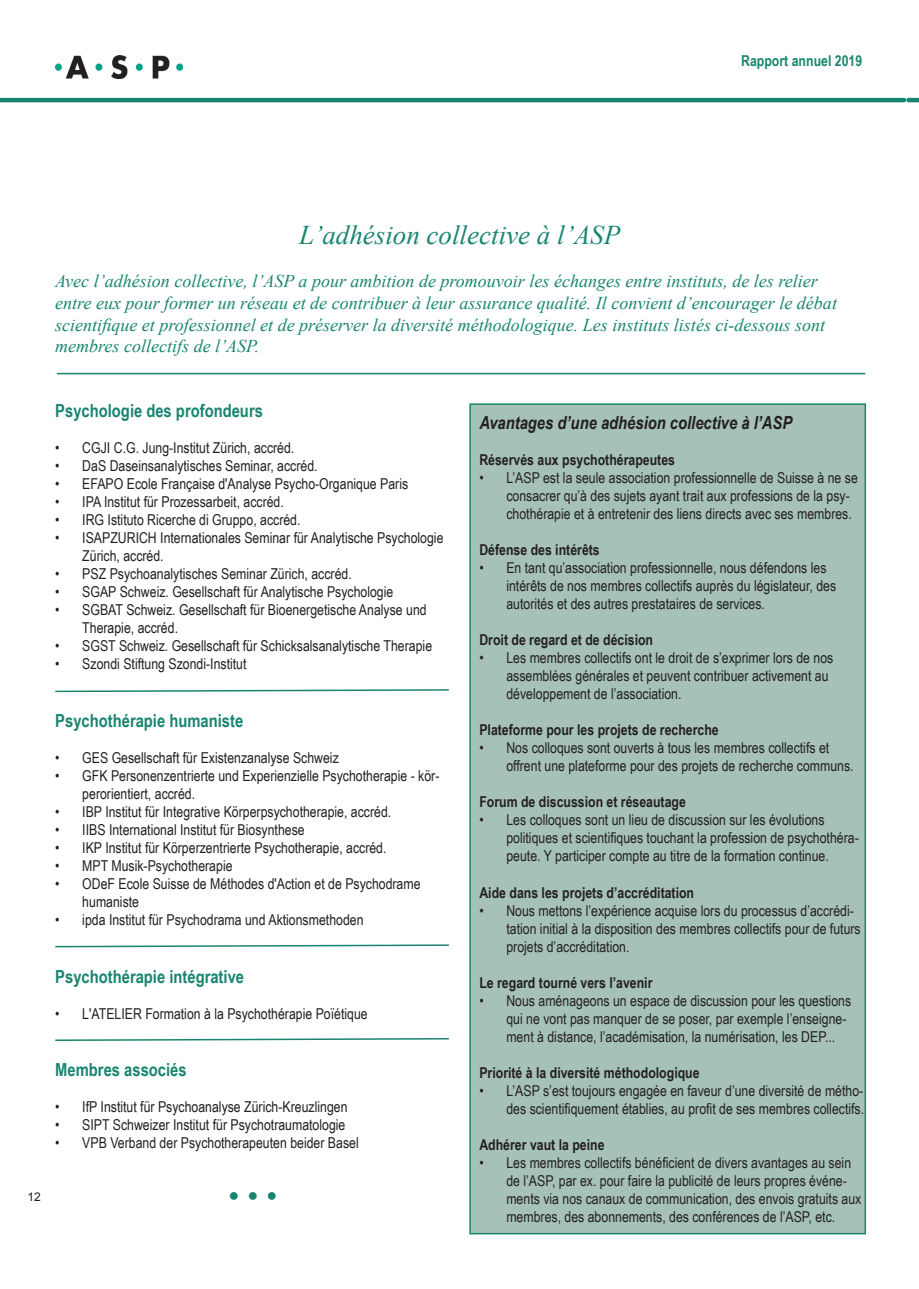
<style>
.page{position:relative;width:919px;height:1289px;background:#fff}
.page>*{position:absolute;margin:0;border:0;box-sizing:border-box;transform-origin:0 0}
.t1{font:italic 27px "Times New Roman";color:#18856f}
.t2{font:italic 18px/21.6px "Times New Roman";color:#18856f}
.t3{font:700 18px "Arial Narrow";color:#18856f}
.t4{font:italic 700 18px "Arial Narrow";color:#231f20}
.t5{font:15px/18px "Arial Narrow";color:#231f20}
.t6{font:700 15px "Arial Narrow";color:#231f20}
.t7{font:700 15px "Arial Narrow";color:#18856f}
.t8{font:12px "Arial";color:#231f20}
</style>
<div class="page">
<img style="left:55px;top:55px;width:128px;height:23px">
<hr style="left:908px;top:98px;width:10px;height:4px;background:#18856f">
<hr style="left:0;top:98px;width:903px;height:4px;background:#18856f">
<div style="left:470px;top:404px;width:395px;height:829px;background:#a6c1b8"></div>
<div style="left:469px;top:403px;width:397px;height:831px;border:2px solid #18856f"></div>
<hr style="left:57px;top:373px;width:808px;height:1px;background:#18856f">
<svg style="left:55px;top:689px;width:394px;height:4px"></svg>
<svg style="left:55px;top:944px;width:394px;height:4px"></svg>
<svg style="left:55px;top:1038px;width:394px;height:3px"></svg>
<p class="t7" style="left:741px;top:50px;width:122px">Rapport annuel 2019</p>
<h1 class="t1" style="left:299px;top:216px;width:322px">L’adhésion collective à l’ASP</h1>
<p class="t2" style="left:55px;top:270px;width:783px">Avec l’adhésion collective, l’ASP a pour ambition de promouvoir les échanges entre instituts, de les relier entre eux pour former un réseau et de contribuer à leur assurance qualité. Il convient d’encourager le débat scientifique et professionnel et de préserver la diversité méthodologique. Les instituts listés ci-dessous sont membres collectifs de l’ASP.</p>
<p class="t3" style="left:55px;top:397px;width:209px">Psychologie des profondeurs</p>
<p class="t5" style="left:55px;top:438px;width:240px">• CGJI C.G. Jung-Institut Zürich, accréd.</p>
<p class="t5" style="left:55px;top:456px;width:264px">• DaS Daseinsanalytisches Seminar, accréd.</p>
<p class="t5" style="left:55px;top:474px;width:354px">• EFAPO Ecole Française d'Analyse Psycho-Organique Paris</p>
<p class="t5" style="left:55px;top:492px;width:230px">• IPA Institut für Prozessarbeit, accréd.</p>
<p class="t5" style="left:55px;top:510px;width:247px">• IRG Istituto Ricerche di Gruppo, accréd.</p>
<p class="t5" style="left:82px;top:528px;width:362px;text-indent:-27px">• ISAPZURICH Internationales Seminar für Analytische Psychologie<br>Zürich, accréd.</p>
<p class="t5" style="left:55px;top:564px;width:298px">• PSZ Psychoanalytisches Seminar Zürich, accréd.</p>
<p class="t5" style="left:55px;top:582px;width:339px">• SGAP Schweiz. Gesellschaft für Analytische Psychologie</p>
<p class="t5" style="left:82px;top:600px;width:346px;text-indent:-27px">• SGBAT Schweiz. Gesellschaft für Bioenergetische Analyse und<br>Therapie, accréd.</p>
<p class="t5" style="left:55px;top:636px;width:378px">• SGST Schweiz. Gesellschaft für Schicksalsanalytische Therapie</p>
<p class="t5" style="left:55px;top:654px;width:193px">• Szondi Stiftung Szondi-Institut</p>
<p class="t3" style="left:55px;top:707px;width:189px">Psychothérapie humaniste</p>
<p class="t5" style="left:55px;top:748px;width:285px">• GES Gesellschaft für Existenzanalyse Schweiz</p>
<p class="t5" style="left:82px;top:766px;width:358px;text-indent:-27px">• GFK Personenzentrierte und Experienzielle Psychotherapie - kör&shy;perorientiert, accréd.</p>
<p class="t5" style="left:55px;top:802px;width:337px">• IBP Institut für Integrative Körperpsychotherapie, accréd.</p>
<p class="t5" style="left:55px;top:820px;width:251px">• IIBS International Institut für Biosynthese</p>
<p class="t5" style="left:55px;top:838px;width:333px">• IKP Institut für Körperzentrierte Psychotherapie, accréd.</p>
<p class="t5" style="left:55px;top:856px;width:179px">• MPT Musik-Psychotherapie</p>
<p class="t5" style="left:82px;top:874px;width:340px;text-indent:-27px">• ODeF Ecole Suisse de Méthodes d'Action et de Psychodrame humaniste</p>
<p class="t5" style="left:55px;top:910px;width:310px">• ipda Institut für Psychodrama und Aktionsmethoden</p>
<p class="t3" style="left:55px;top:962px;width:190px">Psychothérapie intégrative</p>
<p class="t5" style="left:55px;top:1003px;width:314px">• L'ATELIER Formation à la Psychothérapie Poïétique</p>
<p class="t3" style="left:55px;top:1056px;width:133px">Membres associés</p>
<p class="t5" style="left:55px;top:1097px;width:294px">• IfP Institut für Psychoanalyse Zürich-Kreuzlingen</p>
<p class="t5" style="left:55px;top:1115px;width:291px">• SIPT Schweizer Institut für Psychotraumatologie</p>
<p class="t5" style="left:55px;top:1133px;width:305px">• VPB Verband der Psychotherapeuten beider Basel</p>
<p class="t8" style="left:27px;top:1188px;width:15px">12</p>
<p class="t3" style="left:228px;top:1181px;width:51px">● ● ●</p>
<p class="t4" style="left:479px;top:409px;width:314px">Avantages d’une adhésion collective à l’ASP</p>
<p class="t6" style="left:479px;top:448px;width:197px">Réservés aux psychothérapeutes</p>
<p class="t5" style="left:506px;top:468px;width:353px;text-indent:-27px">• L’ASP est la seule association professionnelle de Suisse à ne se consacrer qu’à des sujets ayant trait aux professions de la psy&shy;chothérapie et à entretenir des liens directs avec ses membres.</p>
<p class="t6" style="left:479px;top:538px;width:122px">Défense des intérêts</p>
<p class="t5" style="left:506px;top:558px;width:331px;text-indent:-27px">• En tant qu’association professionnelle, nous défendons les intérêts de nos membres collectifs auprès du législateur, des autorités et des autres prestataires de services.</p>
<p class="t6" style="left:479px;top:628px;width:175px">Droit de regard et de décision</p>
<p class="t5" style="left:506px;top:648px;width:328px;text-indent:-27px">• Les membres collectifs ont le droit de s’exprimer lors de nos assemblées générales et peuvent contribuer activement au développement de l’association.</p>
<p class="t6" style="left:479px;top:718px;width:241px">Plateforme pour les projets de recherche</p>
<p class="t5" style="left:506px;top:738px;width:349px;text-indent:-27px">• Nos colloques sont ouverts à tous les membres collectifs et offrent une plateforme pour des projets de recherche communs.</p>
<p class="t6" style="left:479px;top:790px;width:208px">Forum de discussion et réseautage</p>
<p class="t5" style="left:506px;top:810px;width:354px;text-indent:-27px">• Les colloques sont un lieu de discussion sur les évolutions politiques et scientifiques touchant la profession de psychothéra&shy;peute. Y participer compte au titre de la formation continue.</p>
<p class="t6" style="left:479px;top:880px;width:216px">Aide dans les projets d’accréditation</p>
<p class="t5" style="left:506px;top:900px;width:356px;text-indent:-27px">• Nous mettons l’expérience acquise lors du processus d’accrédi&shy;tation initial à la disposition des membres collectifs pour de futurs projets d’accréditation.</p>
<p class="t6" style="left:479px;top:970px;width:174px">Le regard tourné vers l’avenir</p>
<p class="t5" style="left:506px;top:990px;width:346px;text-indent:-27px">• Nous aménageons un espace de discussion pour les questions qui ne vont pas manquer de se poser, par exemple l’enseigne&shy;ment à distance, l’académisation, la numérisation, les DEP...</p>
<p class="t6" style="left:479px;top:1060px;width:222px">Priorité à la diversité méthodologique</p>
<p class="t5" style="left:479px;top:1080px;width:386px;text-align:right">• L’ASP s’est toujours engagée en faveur d’une diversité de métho&shy;des scientifiquement établies, au profit de ses membres collectifs.</p>
<p class="t6" style="left:479px;top:1132px;width:127px">Adhérer vaut la peine</p>
<p class="t5" style="left:506px;top:1152px;width:356px;text-indent:-27px">• Les membres collectifs bénéficient de divers avantages au sein de l’ASP, par ex. pour faire la publicité de leurs propres événe&shy;ments via nos canaux de communication, des envois gratuits aux membres, des abonnements, des conférences de l’ASP, etc.</p>
</div>
